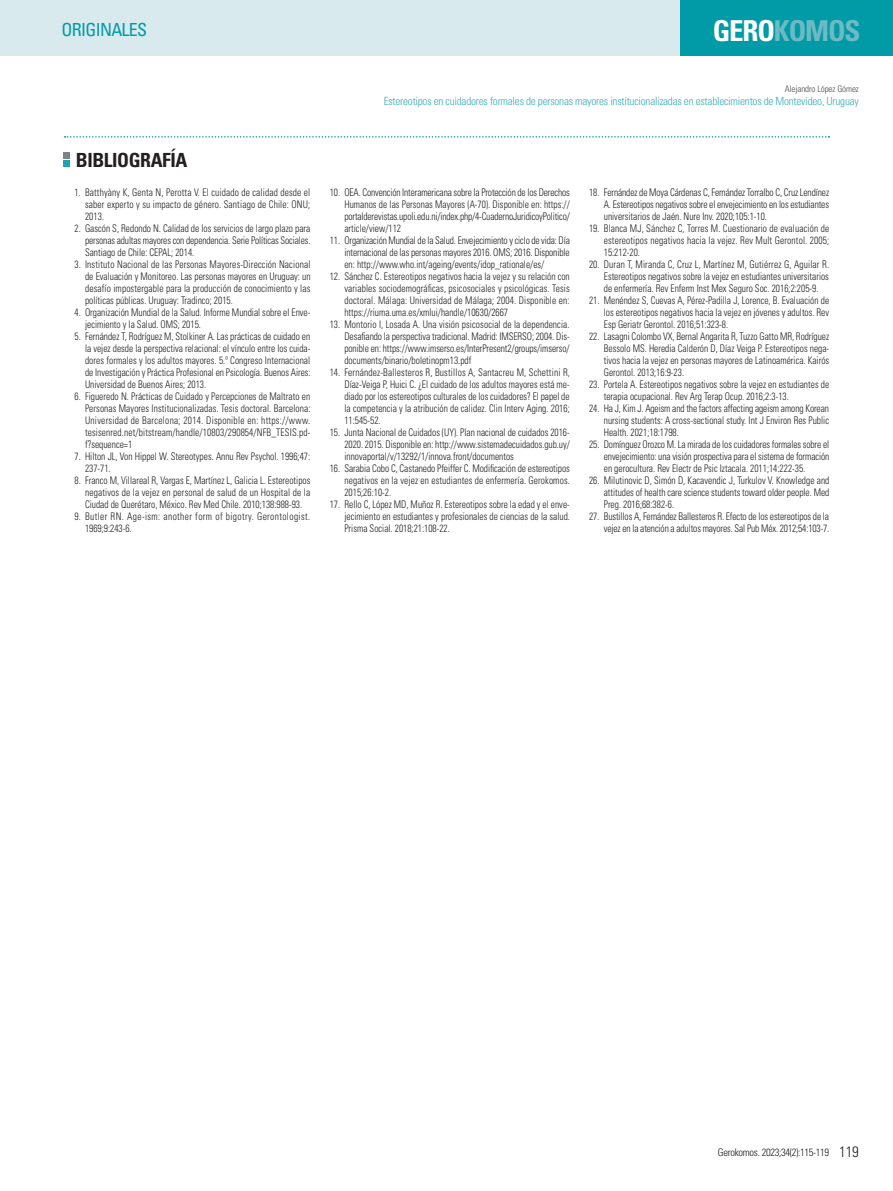
<style>
.page{position:relative;width:893px;height:1191px;background:#fff}
.page>*{position:absolute;margin:0;border:0;box-sizing:border-box;transform-origin:0 0}
.t1{font:700 condensed 28.8px "Univers LT Std";letter-spacing:-.04em;color:#6dbac4}
.t2{font:700 condensed 19.5px "Univers LT Std";letter-spacing:-.02em;color:#231f20}
.t3{font:condensed 18px "Univers LT Std";letter-spacing:-.04em;color:#009ba7}
.t4{font:300 condensed 11.25px "Univers LT Std";letter-spacing:-.02em;color:#3aadb8}
.t5{font:300 condensed 10.5px/12px "Univers LT Std";color:#231f20;text-align:justify;scale:.9 1}
.t6{font:300 condensed 10.5px/12px "Univers LT Std";letter-spacing:.04em;color:#231f20;scale:.9 1}
.t7{font:300 condensed 10.5px "Univers LT Std";letter-spacing:-.03em;color:#231f20}
.t8{font:300 condensed 9px "Univers LT Std";letter-spacing:-.01em;color:#4b4c4d}
.s1{color:#fff}
.s2{font-size:15px}
</style>
<div class="page">
<div style="left:0;top:0;width:705px;height:55px;background:#d8eaed"></div>
<div style="left:680px;top:0;width:213px;height:55px;background:#009ba7"></div>
<svg style="left:64px;top:153px;width:6px;height:14px"></svg>
<svg style="left:65px;top:136px;width:764px;height:2px"></svg>
<h3 class="t3" style="left:62px;top:18px;width:87px">ORIGINALES</h3>
<h1 class="t1" style="left:713px;top:13px;width:149px"><span class="s1">GERO</span>KOMOS</h1>
<h2 class="t2" style="left:76px;top:148px;width:113px">BIBLIOGRAFÍA</h2>
<p class="t5" style="left:85px;top:186px;width:252px;text-indent:-11px">1. Batthyàny K, Genta N, Perotta V. El cuidado de calidad desde el saber experto y su impacto de género. Santiago de Chile: ONU; 2013.</p>
<p class="t5" style="left:85px;top:222px;width:252px;text-indent:-11px">2. Gascón S, Redondo N. Calidad de los servicios de largo plazo para personas adultas mayores con dependencia. Serie Políticas Sociales.<br>Santiago de Chile: CEPAL; 2014.</p>
<p class="t5" style="left:85px;top:258px;width:252px;text-indent:-11px">3. Instituto Nacional de las Personas Mayores-Dirección Nacional de Evaluación y Monitoreo. Las personas mayores en Uruguay: un desafío impostergable para la producción de conocimiento y las políticas públicas. Uruguay: Tradinco; 2015.</p>
<p class="t5" style="left:85px;top:306px;width:252px;text-indent:-11px">4. Organización Mundial de la Salud. Informe Mundial sobre el Enve&shy;jecimiento y la Salud. OMS; 2015.</p>
<p class="t5" style="left:85px;top:330px;width:252px;text-indent:-11px">5. Fernández T, Rodríguez M, Stolkiner A. Las prácticas de cuidado en la vejez desde la perspectiva relacional: el vínculo entre los cuida&shy;dores formales y los adultos mayores. 5.º Congreso Internacional de Investigación y Práctica Profesional en Psicología. Buenos Aires:<br>Universidad de Buenos Aires; 2013.</p>
<p class="t5" style="left:85px;top:390px;width:252px;text-indent:-11px">6. Figueredo N. Prácticas de Cuidado y Percepciones de Maltrato en Personas Mayores Institucionalizadas. Tesis doctoral. Barcelona:<br>Universidad de Barcelona; 2014. Disponible en: https://www. tesisenred.net/bitstream/handle/10803/290854/NFB_TESIS.pd&shy;f?sequence=1</p>
<p class="t5" style="left:85px;top:450px;width:252px;text-indent:-11px">7. Hilton JL, Von Hippel W. Stereotypes. Annu Rev Psychol. 1996;47:<br>237-71.</p>
<p class="t5" style="left:85px;top:474px;width:252px;text-indent:-11px">8. Franco M, Villareal R, Vargas E, Martínez L, Galicia L. Estereotipos negativos de la vejez en personal de salud de un Hospital de la Ciudad de Querétaro, México. Rev Med Chile. 2010;138:988-93.</p>
<p class="t6" style="left:85px;top:510px;width:252px;text-indent:-11px">9. Butler RN. Age-ism: another form of bigotry. Gerontologist.<br>1969;9:243-6.</p>
<p class="t8" style="left:785px;top:83px;width:76px">Alejandro López Gómez</p>
<p class="t4" style="left:384px;top:94px;width:477px">Estereotipos en cuidadores formales de personas mayores institucionalizadas en establecimientos de Montevideo, Uruguay</p>
<p class="t5" style="left:344px;top:186px;width:252px;text-indent:-15px">10. OEA. Convención Interamericana sobre la Protección de los Derechos Humanos de las Personas Mayores (A-70). Disponible en: https:// portalderevistas.upoli.edu.ni/index.php/4-CuadernoJuridicoyPolitico/ article/view/112</p>
<p class="t5" style="left:344px;top:234px;width:252px;text-indent:-15px">11. Organización Mundial de la Salud. Envejecimiento y ciclo de vida: Día internacional de las personas mayores 2016. OMS; 2016. Disponible en: http://www.who.int/ageing/events/idop_rationale/es/</p>
<p class="t5" style="left:344px;top:270px;width:252px;text-indent:-15px">12. Sánchez C. Estereotipos negativos hacia la vejez y su relación con variables sociodemográficas, psicosociales y psicológicas. Tesis doctoral. Málaga: Universidad de Málaga; 2004. Disponible en: https://riuma.uma.es/xmlui/handle/10630/2667</p>
<p class="t5" style="left:344px;top:318px;width:252px;text-indent:-15px">13. Montorio I, Losada A. Una visión psicosocial de la dependencia.<br>Desafiando la perspectiva tradicional. Madrid: IMSERSO; 2004. Dis&shy;ponible en: https://www.imserso.es/InterPresent2/groups/imserso/ documents/binario/boletinopm13.pdf</p>
<p class="t5" style="left:344px;top:366px;width:252px;text-indent:-15px">14. Fernández-Ballesteros R, Bustillos A, Santacreu M, Schettini R, Díaz-Veiga P, Huici C. ¿El cuidado de los adultos mayores está me&shy;diado por los estereotipos culturales de los cuidadores? El papel de la competencia y la atribución de calidez. Clin Interv Aging. 2016; 11:545-52.</p>
<p class="t5" style="left:344px;top:426px;width:252px;text-indent:-15px">15. Junta Nacional de Cuidados (UY). Plan nacional de cuidados 2016- 2020. 2015. Disponible en: http://www.sistemadecuidados.gub.uy/ innovaportal/v/13292/1/innova.front/documentos</p>
<p class="t5" style="left:344px;top:462px;width:252px;text-indent:-15px">16. Sarabia Cobo C, Castanedo Pfeiffer C. Modificación de estereotipos negativos en la vejez en estudiantes de enfermería. Gerokomos.<br>2015;26:10-2.</p>
<p class="t5" style="left:344px;top:498px;width:252px;text-indent:-15px">17. Rello C, López MD, Muñoz R. Estereotipos sobre la edad y el enve&shy;jecimiento en estudiantes y profesionales de ciencias de la salud.<br>Prisma Social. 2018;21:108-22.</p>
<p class="t5" style="left:604px;top:186px;width:252px;text-indent:-15px">18. Fernández de Moya Cárdenas C, Fernández Torralbo C, Cruz Lendínez A. Estereotipos negativos sobre el envejecimiento en los estudiantes universitarios de Jaén. Nure Inv. 2020;105:1-10.</p>
<p class="t5" style="left:604px;top:222px;width:252px;text-indent:-15px">19. Blanca MJ, Sánchez C, Torres M. Cuestionario de evaluación de estereotipos negativos hacia la vejez. Rev Mult Gerontol. 2005; 15:212-20.</p>
<p class="t5" style="left:604px;top:258px;width:252px;text-indent:-15px">20. Duran T, Miranda C, Cruz L, Martínez M, Gutiérrez G, Aguilar R.<br>Estereotipos negativos sobre la vejez en estudiantes universitarios de enfermería. Rev Enferm Inst Mex Seguro Soc. 2016;2:205-9.</p>
<p class="t5" style="left:604px;top:294px;width:252px;text-indent:-15px">21. Menéndez S, Cuevas A, Pérez-Padilla J, Lorence, B. Evaluación de los estereotipos negativos hacia la vejez en jóvenes y adultos. Rev Esp Geriatr Gerontol. 2016;51:323-8.</p>
<p class="t5" style="left:604px;top:330px;width:252px;text-indent:-15px">22. Lasagni Colombo VX, Bernal Angarita R, Tuzzo Gatto MR, Rodríguez Bessolo MS. Heredia Calderón D, Díaz Veiga P. Estereotipos nega&shy;tivos hacia la vejez en personas mayores de Latinoamérica. Kairós Gerontol. 2013;16:9-23.</p>
<p class="t5" style="left:604px;top:378px;width:252px;text-indent:-15px">23. Portela A. Estereotipos negativos sobre la vejez en estudiantes de terapia ocupacional. Rev Arg Terap Ocup. 2016;2:3-13.</p>
<p class="t5" style="left:604px;top:402px;width:252px;text-indent:-15px">24. Ha J, Kim J. Ageism and the factors affecting ageism among Korean nursing students: A cross-sectional study. Int J Environ Res Public Health. 2021;18:1798.</p>
<p class="t5" style="left:604px;top:438px;width:252px;text-indent:-15px">25. Domínguez Orozco M. La mirada de los cuidadores formales sobre el envejecimiento: una visión prospectiva para el sistema de formación en gerocultura. Rev Electr de Psic Iztacala. 2011;14:222-35.</p>
<p class="t5" style="left:604px;top:474px;width:252px;text-indent:-15px">26. Milutinovic D, Simón D, Kacavendic J, Turkulov V. Knowledge and attitudes of health care science students toward older people. Med Preg. 2016;68:382-6.</p>
<p class="t5" style="left:589px;top:510px;width:268px;text-align:right">27. Bustillos A, Fernández Ballesteros R. Efecto de los estereotipos de la vejez en la atención a adultos mayores. Sal Pub Méx. 2012;54:103-7.</p>
<p class="t7" style="left:718px;top:1145px;width:143px">Gerokomos. 2023;34(2):115-119 <span class="s2">119</span></p>
</div>
